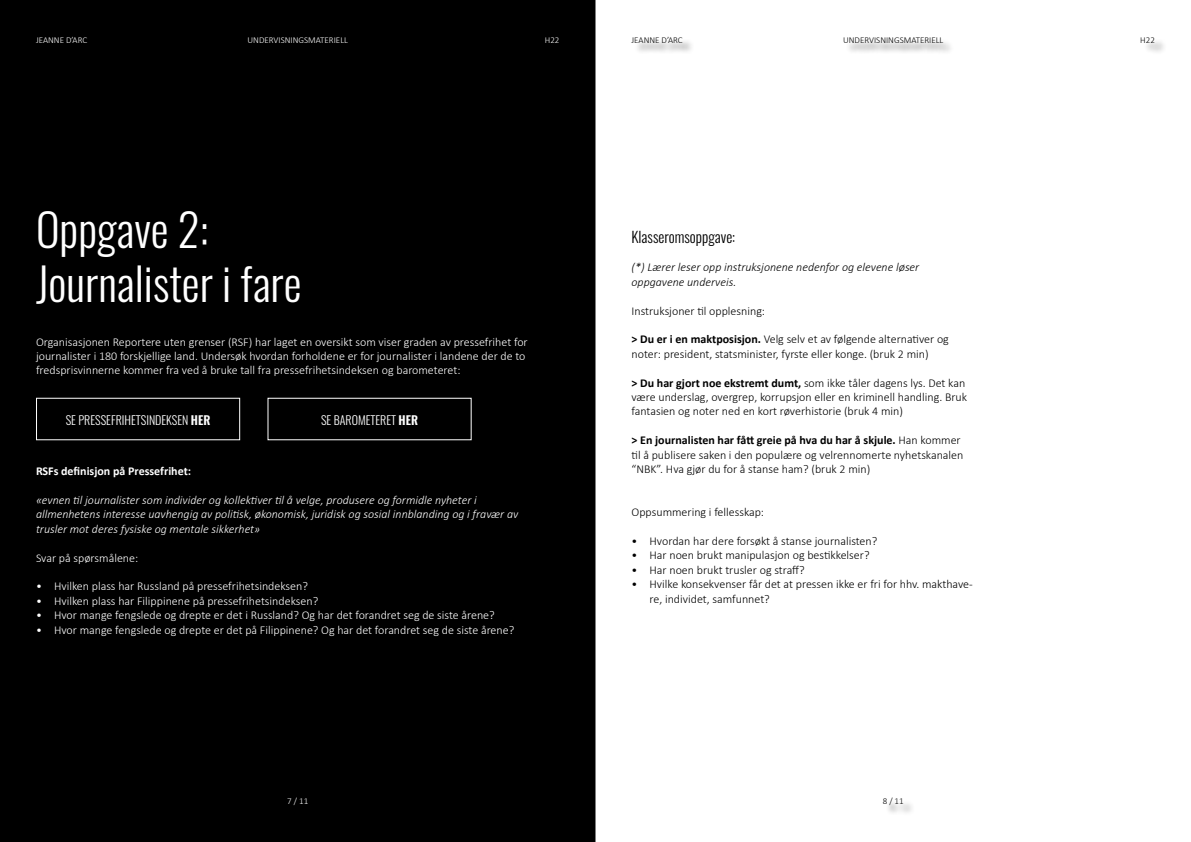
<style>
.page{position:relative;width:1191px;height:842px;background:#fff}
.page>*{position:absolute;margin:0;border:0;box-sizing:border-box;transform-origin:0 0}
.t1{font:300 45px/54px "Oswald";color:#fff}
.t2{font:300 15px "Oswald";color:#000}
.t3{font:300 12px/14.4px "Calibri";color:#000}
.t4{font:300 12px/14.4px "Calibri";color:#fff}
.t5{font:italic 300 12px/14.4px "Calibri";color:#fff}
.t6{font:italic 300 12px/14.4px "Calibri";color:#000}
.t7{font:300 12px "Oswald";color:#fff}
.t8{font:700 12px "Calibri";color:#fff}
.t9{font:300 9px "Calibri";color:#fff}
.t10{font:300 9px "Calibri";color:#000}
.s1{font-weight:400}
.s2{font-weight:700}
</style>
<div class="page">
<div style="left:0;top:1px;width:595px;height:840px;background:#000"></div>
<div style="left:845px;top:39px;width:110px;height:16px;background:#000;opacity:.5"></div>
<div style="left:633px;top:39px;width:62px;height:16px;background:#000;opacity:.5"></div>
<div style="left:1142px;top:39px;width:24px;height:16px;background:#000;opacity:.5"></div>
<div style="left:885px;top:800px;width:30px;height:17px;background:#000;opacity:.5"></div>
<p class="t9" style="left:36px;top:34px;width:53px">JEANNE D’ARC</p>
<p class="t9" style="left:247px;top:34px;width:102px">UNDERVISNINGSMATERIELL</p>
<p class="t9" style="left:545px;top:34px;width:16px">H22</p>
<p class="t10" style="left:631px;top:34px;width:53px">JEANNE D’ARC</p>
<p class="t10" style="left:843px;top:34px;width:102px">UNDERVISNINGSMATERIELL</p>
<p class="t10" style="left:1140px;top:34px;width:16px">H22</p>
<h1 class="t1" style="left:36px;top:199px;width:267px">Oppgave 2:<br>Journalister i fare</h1>
<p class="t4" style="left:36px;top:334px;width:493px">Organisasjonen Reportere uten grenser (RSF) har laget en oversikt som viser graden av pressefrihet for journalister i 180 forskjellige land. Undersøk hvordan forholdene er for journalister i landene der de to fredsprisvinnerne kommer fra ved å bruke tall fra pressefrihetsindeksen og barometeret:</p>
<p class="t7" style="left:66px;top:409px;width:146px">SE PRESSEFRIHETSINDEKSEN <span class="s1">HER</span></p>
<p class="t7" style="left:321px;top:409px;width:98px">SE BAROMETERET <span class="s1">HER</span></p>
<p class="t8" style="left:36px;top:463px;width:157px">RSFs definisjon på Pressefrihet:</p>
<p class="t5" style="left:36px;top:493px;width:484px">«evnen til journalister som individer og kollektiver til å velge, produsere og formidle nyheter i allmenhetens interesse uavhengig av politisk, økonomisk, juridisk og sosial innblanding og i fravær av trusler mot deres fysiske og mentale sikkerhet»</p>
<p class="t4" style="left:36px;top:550px;width:104px">Svar på spørsmålene:</p>
<p class="t4" style="left:36px;top:579px;width:273px">• Hvilken plass har Russland på pressefrihetsindeksen?</p>
<p class="t4" style="left:36px;top:593px;width:284px">• Hvilken plass har Filippinene på pressefrihetsindeksen?</p>
<p class="t4" style="left:36px;top:608px;width:460px">• Hvor mange fengslede og drepte er det i Russland? Og har det forandret seg de siste årene?</p>
<p class="t4" style="left:36px;top:622px;width:480px">• Hvor mange fengslede og drepte er det på Filippinene? Og har det forandret seg de siste årene?</p>
<p class="t2" style="left:631px;top:223px;width:105px">Klasseromsoppgave:</p>
<p class="t6" style="left:631px;top:260px;width:289px">(*) Lærer leser opp instruksjonene nedenfor og elevene løser oppgavene underveis.</p>
<p class="t3" style="left:631px;top:303px;width:135px">Instruksjoner til opplesning:</p>
<p class="t3" style="left:631px;top:332px;width:319px"><span class="s2">&gt; Du er i en maktposisjon.</span> Velg selv et av følgende alternativer og noter: president, statsminister, fyrste eller konge. (bruk 2 min)</p>
<p class="t3" style="left:631px;top:375px;width:337px"><span class="s2">&gt; Du har gjort noe ekstremt dumt,</span> som ikke tåler dagens lys. Det kan være underslag, overgrep, korrupsjon eller en kriminell handling. Bruk fantasien og noter ned en kort røverhistorie (bruk 4 min)</p>
<p class="t3" style="left:631px;top:433px;width:333px"><span class="s2">&gt; En journalisten har fått greie på hva du har å skjule.</span> Han kommer til å publisere saken i den populære og velrennomerte nyhetskanalen “NBK”. Hva gjør du for å stanse ham? (bruk 2 min)</p>
<p class="t3" style="left:631px;top:505px;width:134px">Oppsummering i fellesskap:</p>
<p class="t3" style="left:631px;top:534px;width:247px">• Hvordan har dere forsøkt å stanse journalisten?</p>
<p class="t3" style="left:631px;top:548px;width:239px">• Har noen brukt manipulasjon og bestikkelser?</p>
<p class="t3" style="left:631px;top:562px;width:175px">• Har noen brukt trusler og straff?</p>
<p class="t3" style="left:649px;top:577px;width:325px;text-indent:-18px">• Hvilke konsekvenser får det at pressen ikke er fri for hhv. makthave&shy;re, individet, samfunnet?</p>
<p class="t9" style="left:287px;top:795px;width:23px">7 / 11</p>
<p class="t10" style="left:882px;top:795px;width:23px">8 / 11</p>
</div>
